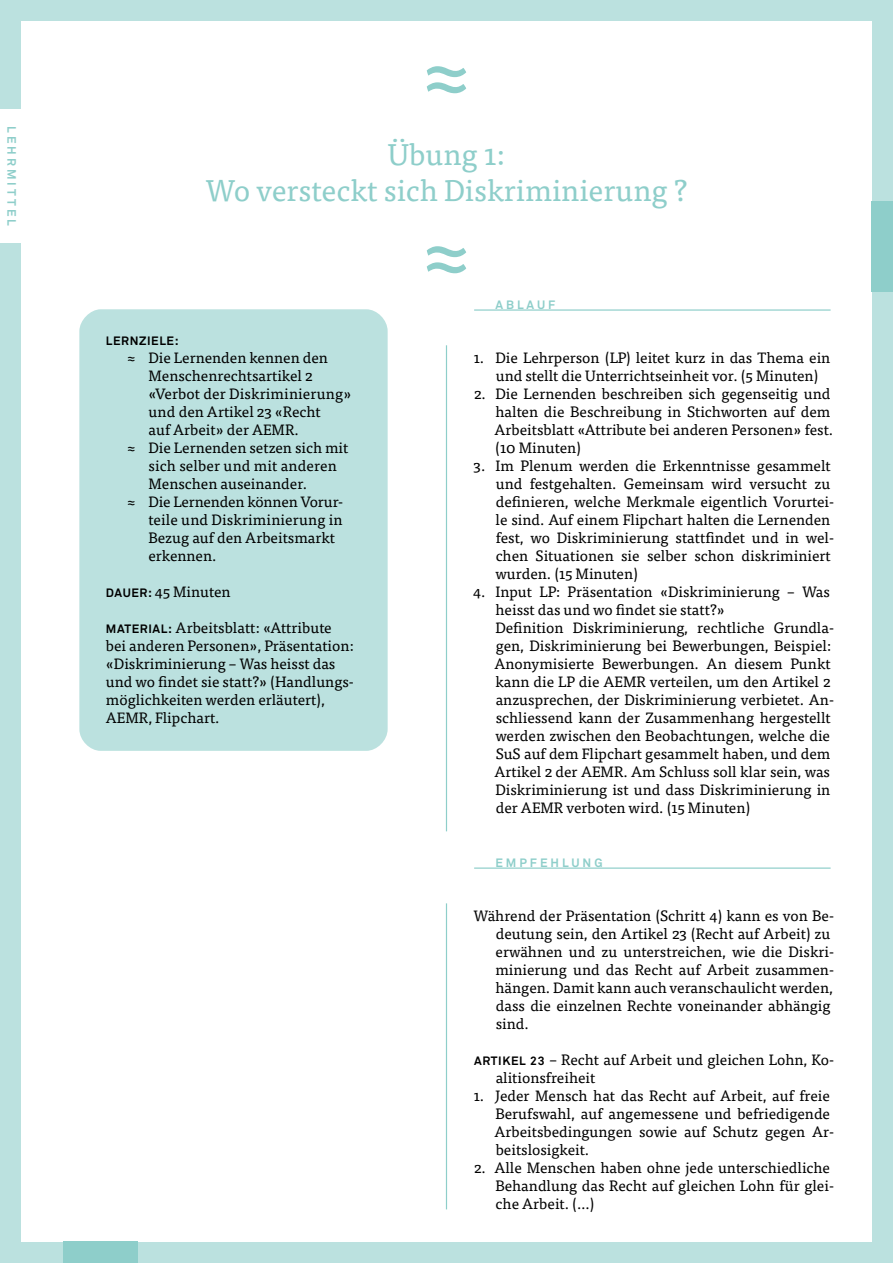
<style>
.page{position:relative;width:893px;height:1263px;background:#fff}
.page>*{position:absolute;margin:0;border:0;box-sizing:border-box;transform-origin:0 0}
.t1{font:30px/36px "Tisa OT";color:#8ececa;text-align:center}
.t2{font:15px/18px "Tisa OT";color:#000}
.t3{font:700 12px "Akkurat Std";letter-spacing:.25em;color:#8ececa}
.t4{font:700 12px "Akkurat Std";letter-spacing:.05em;color:#000}
.s1{font-family:"Akkurat Std";font-weight:700;font-size:12px}
</style>
<div class="page">
<div style="left:872px;top:0;width:21px;height:1263px;background:#bbe1df"></div>
<div style="left:21px;top:1242px;width:851px;height:21px;background:#bbe1df"></div>
<div style="left:21px;top:0;width:851px;height:21px;background:#bbe1df"></div>
<hr style="left:474px;top:309px;width:357px;height:2px;background:#8ececa">
<hr style="left:474px;top:867px;width:357px;height:2px;background:#8ececa">
<div style="left:79px;top:309px;width:309px;height:442px;background:#bbe1df;border-radius:21px"></div>
<hr style="left:446px;top:345px;width:1px;height:486px;background:#8ececa">
<hr style="left:446px;top:903px;width:1px;height:306px;background:#8ececa">
<svg style="left:427px;top:66px;width:39px;height:27px"></svg>
<svg style="left:427px;top:246px;width:39px;height:27px"></svg>
<div style="left:872px;top:201px;width:21px;height:90px;background:#8ececa"></div>
<div style="left:64px;top:1242px;width:74px;height:21px;background:#8ececa"></div>
<div style="left:0;top:244px;width:21px;height:1019px;background:#bbe1df"></div>
<div style="left:0;top:0;width:21px;height:109px;background:#bbe1df"></div>
<p class="t3" style="left:19px;top:126px;width:101px;rotate:90deg">LEHRMITTEL</p>
<h1 class="t1" style="left:206px;top:137px;width:483px">Übung 1:<br>Wo versteckt sich Diskriminierung ?</h1>
<p class="t4" style="left:106px;top:334px;width:74px">LERNZIELE:</p>
<p class="t2" style="left:127px;top:349px;width:202px">≈ Die Lernenden kennen den</p>
<p class="t2" style="left:148px;top:367px;width:166px">Menschenrechtsartikel 2</p>
<p class="t2" style="left:148px;top:385px;width:204px">«Verbot der Diskriminierung»</p>
<p class="t2" style="left:148px;top:403px;width:174px">und den Artikel 23 «Recht</p>
<p class="t2" style="left:148px;top:421px;width:152px">auf Arbeit» der AEMR.</p>
<p class="t2" style="left:127px;top:439px;width:223px">≈ Die Lernenden setzen sich mit</p>
<p class="t2" style="left:148px;top:457px;width:190px">sich selber und mit anderen</p>
<p class="t2" style="left:148px;top:475px;width:160px">Menschen auseinander.</p>
<p class="t2" style="left:127px;top:493px;width:218px">≈ Die Lernenden können Vorur-</p>
<p class="t2" style="left:148px;top:511px;width:196px">teile und Diskriminierung in</p>
<p class="t2" style="left:148px;top:529px;width:188px">Bezug auf den Arbeitsmarkt</p>
<p class="t2" style="left:148px;top:547px;width:70px">erkennen.</p>
<p class="t2" style="left:106px;top:583px;width:126px"><span class="s1">DA UER:</span> 45 Minuten</p>
<p class="t2" style="left:106px;top:619px;width:250px"><span class="s1">MATERIAL:</span> Arbeitsblatt: «Attribute bei anderen Personen», Präsentation: «Diskriminierung – Was heisst das und wo findet sie statt?» (Handlungs&shy;möglichkeiten werden erläutert), AEMR, Flipchart.</p>
<p class="t3" style="left:495px;top:298px;width:61px">ABLAUF</p>
<p class="t2" style="left:496px;top:349px;width:336px;text-indent:-22px">1. Die Lehrperson (LP) leitet kurz in das Thema ein und stellt die Unterrichtseinheit vor. (5 Minuten)</p>
<p class="t2" style="left:494px;top:385px;width:340px;text-indent:-20px">2. Die Lernenden beschreiben sich gegenseitig und halten die Beschreibung in Stichworten auf dem Arbeitsblatt «Attribute bei anderen Personen» fest. (10 Minuten)</p>
<p class="t2" style="left:495px;top:457px;width:340px;text-indent:-22px">3. Im Plenum werden die Erkenntnisse gesammelt und festgehalten. Gemeinsam wird versucht zu definieren, welche Merkmale eigentlich Vorurtei&shy;le sind. Auf einem Flipchart halten die Lernenden fest, wo Diskriminierung stattfindet und in wel&shy;chen Situationen sie selber schon diskriminiert wurden. (15 Minuten)</p>
<p class="t2" style="left:494px;top:583px;width:341px;text-indent:-21px">4. Input LP: Präsentation «Diskriminierung – Was heisst das und wo findet sie statt?»<br>Definition Diskriminierung, rechtliche Grundla&shy;gen, Diskriminierung bei Bewerbungen, Beispiel:<br>Anonymisierte Bewerbungen. An diesem Punkt kann die LP die AEMR verteilen, um den Artikel 2 anzusprechen, der Diskriminierung verbietet. An&shy;schliessend kann der Zusammenhang hergestellt werden zwischen den Beobachtungen, welche die SuS auf dem Flipchart gesammelt haben, und dem Artikel 2 der AEMR. Am Schluss soll klar sein, was Diskriminierung ist und dass Diskriminierung in der AEMR verboten wird. (15 Minuten)</p>
<p class="t3" style="left:495px;top:856px;width:109px">E MPFEHLUNG</p>
<p class="t2" style="left:495px;top:907px;width:340px;text-indent:-22px">Während der Präsentation (Schritt 4) kann es von Be&shy;deutung sein, den Artikel 23 (Recht auf Arbeit) zu erwähnen und zu unterstreichen, wie die Diskri&shy;minierung und das Recht auf Arbeit zusammen&shy;hängen. Damit kann auch veranschaulicht werden, dass die einzelnen Rechte voneinander abhängig sind.</p>
<p class="t2" style="left:496px;top:1051px;width:340px;text-indent:-21px"><span class="s1">ARTIKEL 23</span> – Recht auf Arbeit und gleichen Lohn, Ko&shy;alitionsfreiheit</p>
<p class="t2" style="left:494px;top:1087px;width:341px;text-indent:-21px">1. Jeder Mensch hat das Recht auf Arbeit, auf freie Berufswahl, auf angemessene und befriedigende Arbeitsbedingungen sowie auf Schutz gegen Ar&shy;beitslosigkeit.</p>
<p class="t2" style="left:495px;top:1159px;width:340px;text-indent:-21px">2. Alle Menschen haben ohne jede unterschiedliche<br>Behandlung das Recht auf gleichen Lohn für glei&shy;che Arbeit. (…)</p>
</div>
